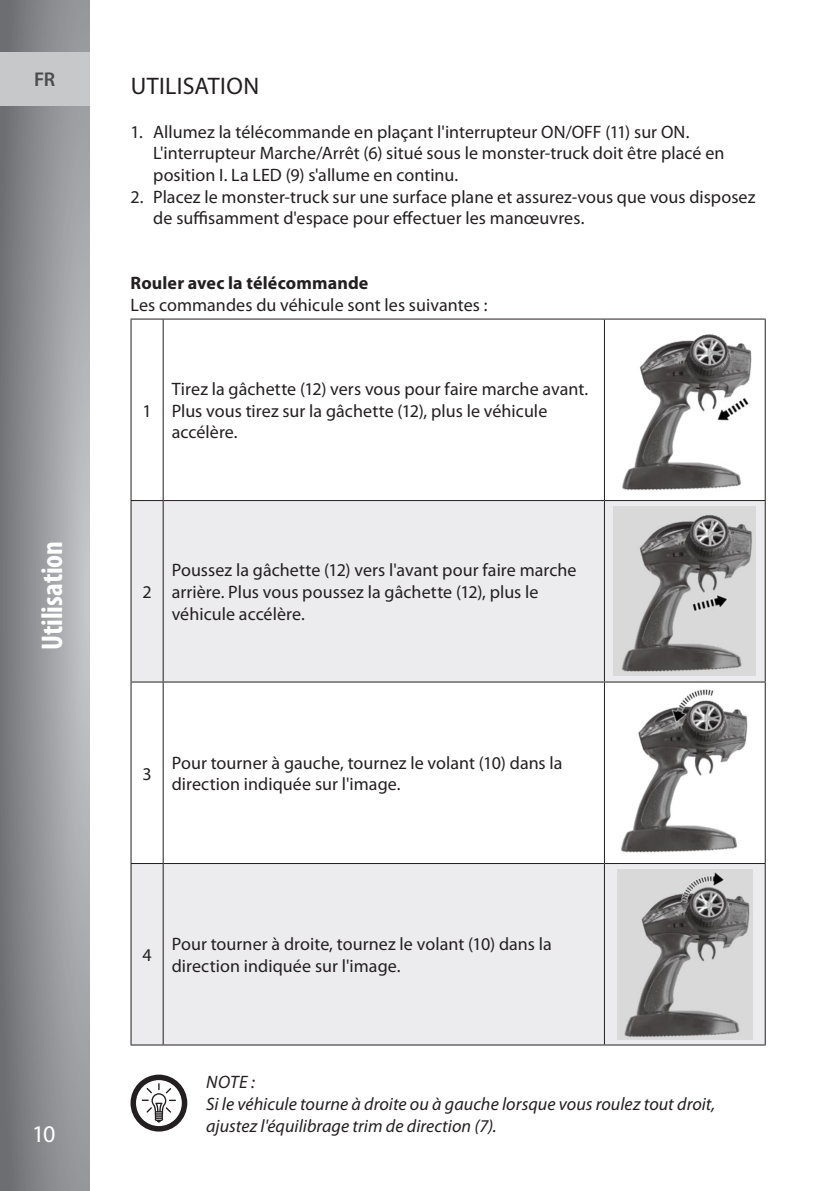
<style>
.page{position:relative;width:840px;height:1191px;background:#fff}
.page>*{position:absolute;margin:0;border:0;box-sizing:border-box;transform-origin:0 0}
.t1{font:700 condensed 30px "Myriad Pro";color:#fff}
.t2{font:24px "Myriad Pro";letter-spacing:.015em;color:#231f20}
.t3{font:24px "Myriad Pro";color:#fff}
.t4{font:600 20px "Myriad Pro";color:#4b4c4d}
.t5{font:18px/21.6px "Myriad Pro";color:#231f20}
.t6{font:italic 18px/21.6px "Myriad Pro";color:#231f20}
.t7{font:700 18px "Myriad Pro";letter-spacing:.01em;color:#231f20}
</style>
<div class="page">
<svg style="left:0;top:0;width:89px;height:1191px;background:#929497"></svg>
<div style="left:0;top:52px;width:89px;height:54px;background:#c7c8ca"></div>
<svg style="left:131px;top:501px;width:633px;height:543px;fill:#ececee"></svg>
<hr style="left:130px;top:318px;width:33px;height:1px;background:#231f20">
<hr style="left:130px;top:319px;width:1px;height:181px;background:#231f20">
<hr style="left:163px;top:318px;width:441px;height:1px;background:#231f20">
<hr style="left:162px;top:319px;width:1px;height:181px;background:#231f20">
<hr style="left:604px;top:318px;width:161px;height:1px;background:#231f20">
<hr style="left:603px;top:319px;width:1px;height:181px;background:#231f20">
<hr style="left:764px;top:319px;width:1px;height:181px;background:#231f20">
<hr style="left:130px;top:500px;width:33px;height:1px;background:#231f20">
<hr style="left:130px;top:501px;width:1px;height:180px;background:#231f20">
<hr style="left:163px;top:500px;width:441px;height:1px;background:#231f20">
<hr style="left:162px;top:501px;width:1px;height:180px;background:#231f20">
<hr style="left:604px;top:500px;width:161px;height:1px;background:#231f20">
<hr style="left:603px;top:501px;width:1px;height:180px;background:#231f20">
<hr style="left:764px;top:501px;width:1px;height:180px;background:#231f20">
<hr style="left:130px;top:681px;width:33px;height:1px;background:#231f20">
<hr style="left:130px;top:682px;width:1px;height:181px;background:#231f20">
<hr style="left:163px;top:681px;width:441px;height:1px;background:#231f20">
<hr style="left:162px;top:682px;width:1px;height:181px;background:#231f20">
<hr style="left:604px;top:681px;width:161px;height:1px;background:#231f20">
<hr style="left:603px;top:682px;width:1px;height:181px;background:#231f20">
<hr style="left:764px;top:682px;width:1px;height:181px;background:#231f20">
<hr style="left:130px;top:863px;width:33px;height:1px;background:#231f20">
<hr style="left:130px;top:864px;width:1px;height:180px;background:#231f20">
<hr style="left:163px;top:863px;width:441px;height:1px;background:#231f20">
<hr style="left:162px;top:864px;width:1px;height:180px;background:#231f20">
<hr style="left:604px;top:863px;width:161px;height:1px;background:#231f20">
<hr style="left:603px;top:864px;width:1px;height:180px;background:#231f20">
<hr style="left:764px;top:864px;width:1px;height:180px;background:#231f20">
<hr style="left:130px;top:1044px;width:33px;height:1px;background:#231f20">
<hr style="left:163px;top:1044px;width:441px;height:1px;background:#231f20">
<hr style="left:604px;top:1044px;width:161px;height:1px;background:#231f20">
<img style="left:622px;top:333px;width:130px;height:158px">
<img style="left:613px;top:506px;width:142px;height:169px">
<img style="left:613px;top:687px;width:136px;height:171px">
<img style="left:617px;top:869px;width:134px;height:170px">
<svg style="left:130px;top:1074px;width:57px;height:57px"></svg>
<p class="t4" style="left:34px;top:67px;width:23px">FR</p>
<h1 class="t1" style="left:33px;top:650px;width:111px;rotate:-90deg">Utilisation</h1>
<h2 class="t3" style="left:32px;top:1119px;width:25px">10</h2>
<h2 class="t2" style="left:131px;top:72px;width:130px">UTILISATION</h2>
<p class="t5" style="left:153px;top:121px;width:572px;text-indent:-23px">1. Allumez la télécommande en plaçant l'interrupteur ON/OFF (11) sur ON.<br>L'interrupteur Marche/Arrêt (6) situé sous le monster-truck doit être placé en position I. La LED (9) s'allume en continu.</p>
<p class="t5" style="left:153px;top:185px;width:603px;text-indent:-23px">2. Placez le monster-truck sur une surface plane et assurez-vous que vous disposez de suffisamment d'espace pour effectuer les manœuvres.</p>
<p class="t7" style="left:130px;top:271px;width:239px">Rouler avec la télécommande</p>
<p class="t5" style="left:130px;top:293px;width:358px">Les commandes du véhicule sont les suivantes :</p>
<p class="t5" style="left:142px;top:399px;width:11px">1</p>
<p class="t5" style="left:172px;top:378px;width:418px">Tirez la gâchette (12) vers vous pour faire marche avant.<br>Plus vous tirez sur la gâchette (12), plus le véhicule accélère.</p>
<p class="t5" style="left:142px;top:581px;width:11px">2</p>
<p class="t5" style="left:172px;top:559px;width:406px">Poussez la gâchette (12) vers l'avant pour faire marche arrière. Plus vous poussez la gâchette (12), plus le véhicule accélère.</p>
<p class="t5" style="left:142px;top:762px;width:11px">3</p>
<p class="t5" style="left:172px;top:751px;width:392px">Pour tourner à gauche, tournez le volant (10) dans la direction indiquée sur l'image.</p>
<p class="t5" style="left:142px;top:944px;width:11px">4</p>
<p class="t5" style="left:172px;top:933px;width:381px">Pour tourner à droite, tournez le volant (10) dans la direction indiquée sur l'image.</p>
<p class="t6" style="left:206px;top:1071px;width:510px">NOTE :<br>Si le véhicule tourne à droite ou à gauche lorsque vous roulez tout droit, ajustez l'équilibrage trim de direction (7).</p>
</div>
